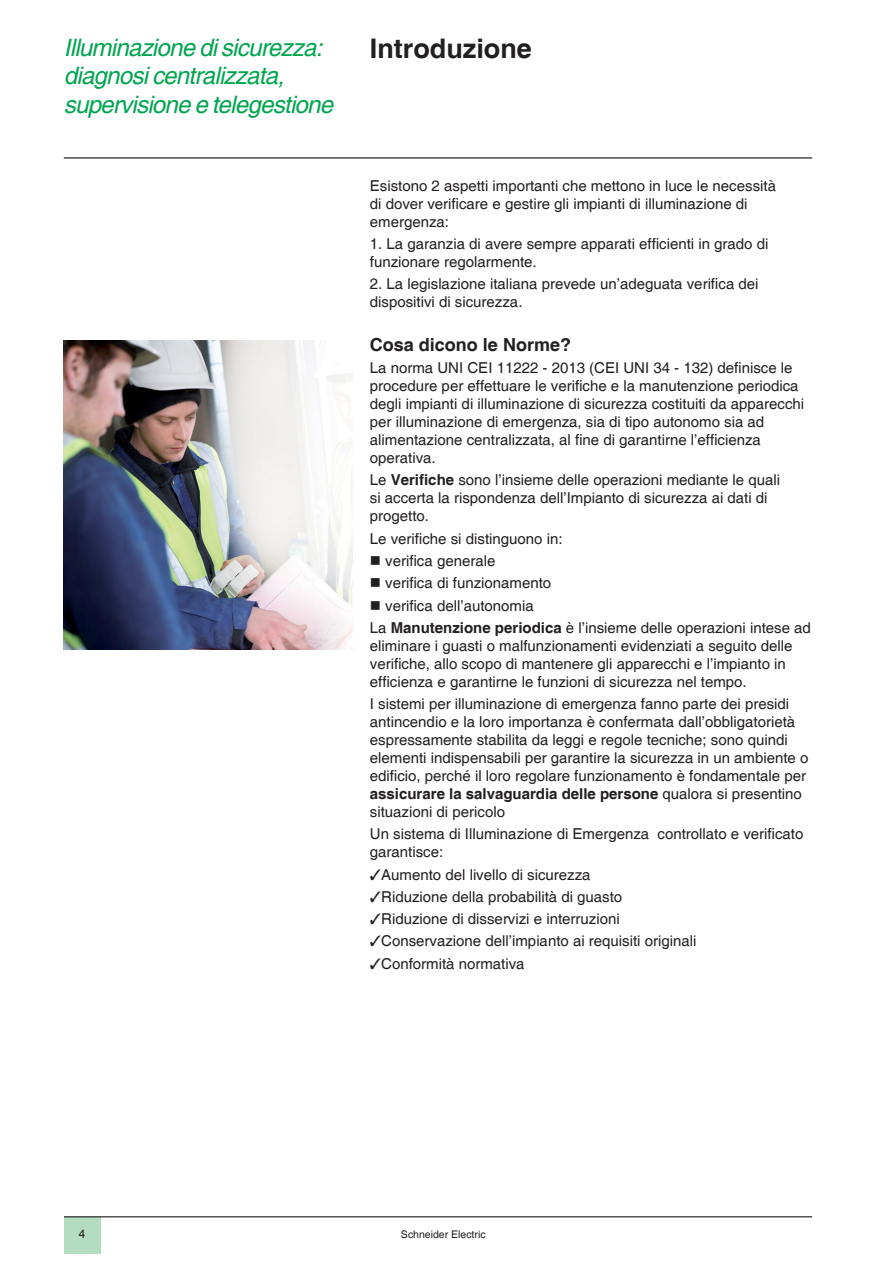
<style>
.page{position:relative;width:893px;height:1263px;background:#fff}
.page>*{position:absolute;margin:0;border:0;box-sizing:border-box;transform-origin:0 0}
.titolo_18{font:700 27px "Helvetica";color:#231f20}
.t1{font:italic 24px/28.5px "Helvetica";letter-spacing:-.03em;color:#00a54f}
.testo_10{font:700 18px "Helvetica";color:#231f20}
.testo_10-2{font:15px/18px "Helvetica";color:#231f20}
.t2{font:12px "Arial";color:#231f20}
.t3{font:10.5px "Helvetica";color:#231f20}
.s1{font-weight:700}
</style>
<div class="page">
<div style="left:64px;top:1217px;width:36px;height:37px;background:#b3dcc0"></div>
<hr style="left:64px;top:1216px;width:748px;height:1px;background:#231f20">
<hr style="left:64px;top:157px;width:748px;height:2px;background:#231f20">
<img style="left:64px;top:340px;width:289px;height:309px">
<h2 class="t1" style="left:64px;top:34px;width:271px">Illuminazione di sicurezza: diagnosi centralizzata, supervisione e telegestione</h2>
<p class="titolo_18" style="left:370px;top:32px;width:163px">Introduzione</p>
<p class="testo_10-2" style="left:370px;top:177px;width:408px">Esistono 2 aspetti importanti che mettono in luce le necessità di dover verificare e gestire gli impianti di illuminazione di emergenza:</p>
<p class="testo_10-2" style="left:370px;top:235px;width:400px">1. La garanzia di avere sempre apparati efficienti in grado di funzionare regolarmente.</p>
<p class="testo_10-2" style="left:370px;top:275px;width:390px">2. La legislazione italiana prevede un’adeguata verifica dei dispositivi di sicurezza.</p>
<p class="testo_10" style="left:370px;top:334px;width:203px">Cosa dicono le Norme?</p>
<p class="testo_10-2" style="left:370px;top:359px;width:436px">La norma UNI CEI 11222 - 2013 (CEI UNI 34 - 132) definisce le procedure per effettuare le verifiche e la manutenzione periodica degli impianti di illuminazione di sicurezza costituiti da apparecchi per illuminazione di emergenza, sia di tipo autonomo sia ad alimentazione centralizzata, al fine di garantirne l’efficienza operativa.</p>
<p class="testo_10-2" style="left:370px;top:472px;width:412px">Le <span class="s1">Verifiche</span> sono l’insieme delle operazioni mediante le quali si accerta la rispondenza dell’Impianto di sicurezza ai dati di progetto.</p>
<p class="testo_10-2" style="left:370px;top:530px;width:194px">Le verifiche si distinguono in:</p>
<p class="testo_10-2" style="left:370px;top:552px;width:127px">■ verifica generale</p>
<p class="testo_10-2" style="left:370px;top:574px;width:183px">■ verifica di funzionamento</p>
<p class="testo_10-2" style="left:370px;top:597px;width:165px">■ verifica dell’autonomia</p>
<p class="testo_10-2" style="left:370px;top:619px;width:442px">La <span class="s1">Manutenzione periodica</span> è l’insieme delle operazioni intese ad eliminare i guasti o malfunzionamenti evidenziati a seguito delle verifiche, allo scopo di mantenere gli apparecchi e l’impianto in efficienza e garantirne le funzioni di sicurezza nel tempo.</p>
<p class="testo_10-2" style="left:370px;top:695px;width:440px">I sistemi per illuminazione di emergenza fanno parte dei presidi antincendio e la loro importanza è confermata dall’obbligatorietà espressamente stabilita da leggi e regole tecniche; sono quindi elementi indispensabili per garantire la sicurezza in un ambiente o edificio, perché il loro regolare funzionamento è fondamentale per <span class="s1">assicurare la salvaguardia delle persone</span> qualora si presentino situazioni di pericolo</p>
<p class="testo_10-2" style="left:370px;top:825px;width:435px">Un sistema di Illuminazione di Emergenza controllato e verificato garantisce:</p>
<p class="testo_10-2" style="left:370px;top:866px;width:222px">✓Aumento del livello di sicurezza</p>
<p class="testo_10-2" style="left:370px;top:888px;width:254px">✓Riduzione della probabilità di guasto</p>
<p class="testo_10-2" style="left:370px;top:910px;width:251px">✓Riduzione di disservizi e interruzioni</p>
<p class="testo_10-2" style="left:370px;top:932px;width:328px">✓Conservazione dell’impianto ai requisiti originali</p>
<p class="testo_10-2" style="left:370px;top:955px;width:156px">✓Conformità normativa</p>
<p class="t2" style="left:79px;top:1226px;width:8px">4</p>
<p class="t3" style="left:401px;top:1228px;width:86px">Schneider Electric</p>
</div>
